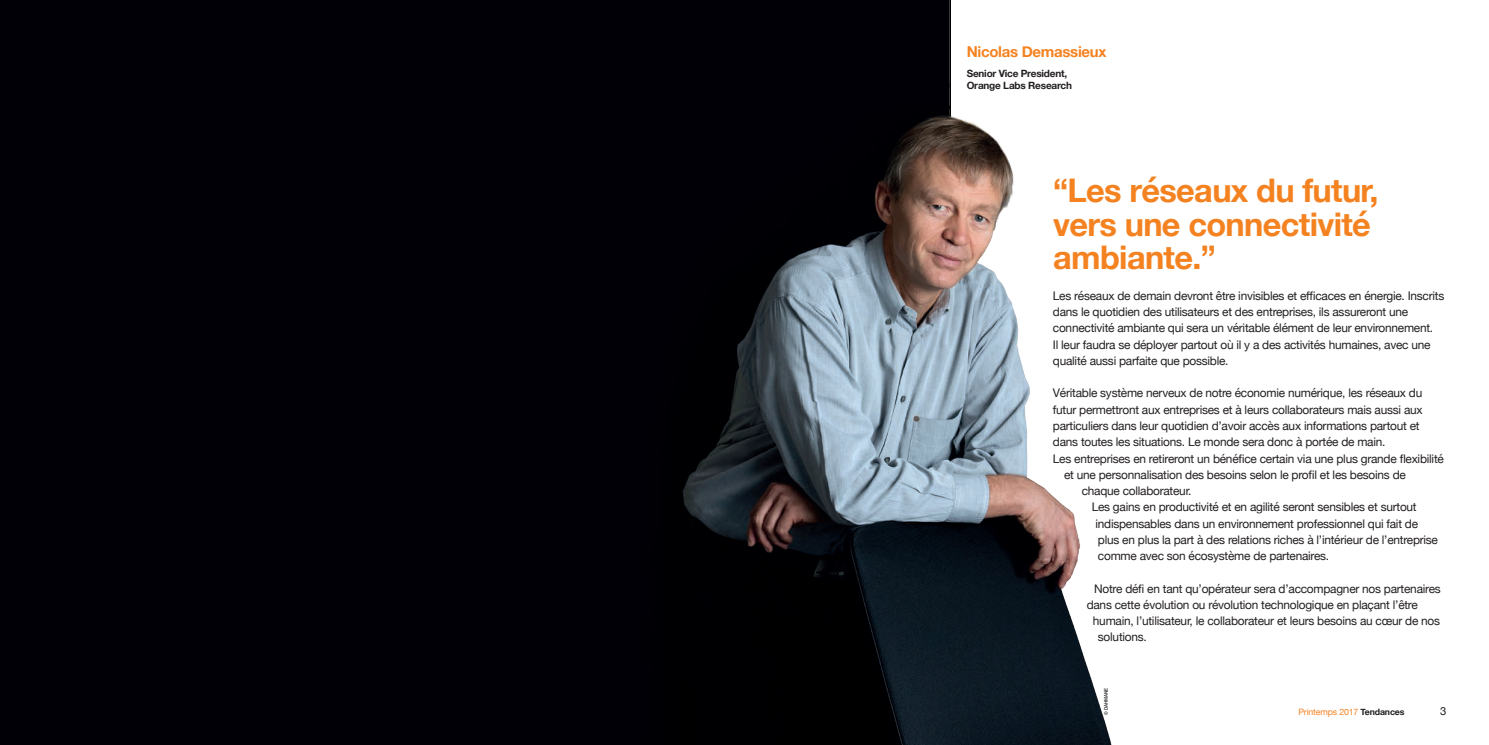
<style>
.page{position:relative;width:1489px;height:745px;background:#fff}
.page>*{position:absolute;margin:0;border:0;box-sizing:border-box;transform-origin:0 0}
.lead-texte{font:700 32.5px/33.8px "Helvetica Neue";letter-spacing:-.02em;color:#f58220}
.expert-fonction{font:700 15px "Helvetica Neue";letter-spacing:-.02em;color:#f58220}
.lead-texte-2{font:11.88px/16.2px "Helvetica Neue";letter-spacing:-.02em;color:#231f20}
.t1{font:11.25px "Helvetica Neue";color:#231f20}
.expert-fonction-2{font:700 10px/12.5px "Helvetica Neue";letter-spacing:-.02em;color:#231f20}
.t2{font:8.75px "Helvetica Neue";letter-spacing:-.015em;color:#f58220}
.t3{font:500 5px "Helvetica Neue LT Std";letter-spacing:-.01em;color:#231f20;scale:.9 1}
.s1{font-weight:700;color:#231f20}
</style>
<div class="page">
<div style="left:0;top:0;width:744px;height:744px;background:#000006"></div>
<img style="left:683px;top:0;width:429px;height:744px">
<p class="expert-fonction" style="left:966px;top:40px;width:141px">Nicolas Demassieux</p>
<p class="expert-fonction-2" style="left:966px;top:67px;width:107px">Senior Vice President,<br>Orange Labs Research</p>
<p class="lead-texte" style="left:1053px;top:174px;width:327px">“Les réseaux du futur, vers une connectivité ambiante.”</p>
<p class="lead-texte-2" style="left:1052px;top:288px;width:393px">Les réseaux de demain devront être invisibles et efficaces en énergie. Inscrits dans le quotidien des utilisateurs et des entreprises, ils assureront une connectivité ambiante qui sera un véritable élément de leur environnement.<br>Il leur faudra se déployer partout où il y a des activités humaines, avec une qualité aussi parfaite que possible.</p>
<p class="lead-texte-2" style="left:1052px;top:385px;width:371px">Véritable système nerveux de notre économie numérique, les réseaux du futur permettront aux entreprises et à leurs collaborateurs mais aussi aux particuliers dans leur quotidien d’avoir accès aux informations partout et dans toutes les situations. Le monde sera donc à portée de main.</p>
<p class="lead-texte-2" style="left:1052px;top:450px;width:392px">Les entreprises en retireront un bénéfice certain via une plus grande flexibilité</p>
<p class="lead-texte-2" style="left:1064px;top:467px;width:343px">et une personnalisation des besoins selon le profil et les besoins de</p>
<p class="lead-texte-2" style="left:1081px;top:483px;width:111px">chaque collaborateur.</p>
<p class="lead-texte-2" style="left:1095px;top:499px;width:344px;text-indent:-4px">Les gains en productivité et en agilité seront sensibles et surtout indispensables dans un environnement professionnel qui fait de plus en plus la part à des relations riches à l’intérieur de l’entreprise comme avec son écosystème de partenaires.</p>
<p class="lead-texte-2" style="left:1094px;top:580px;width:348px">Notre défi en tant qu’opérateur sera d’accompagner nos partenaires</p>
<p class="lead-texte-2" style="left:1086px;top:596px;width:332px">dans cette évolution ou révolution technologique en plaçant l’être</p>
<p class="lead-texte-2" style="left:1092px;top:613px;width:348px">humain, l’utilisateur, le collaborateur et leurs besoins au cœur de nos</p>
<p class="lead-texte-2" style="left:1097px;top:629px;width:50px">solutions.</p>
<p class="t3" style="left:1103px;top:714px;width:32px;rotate:-90deg">© DAHMANE</p>
<p class="t2" style="left:1298px;top:705px;width:108px">Printemps 2017 <span class="s1">Tendances</span></p>
<p class="t1" style="left:1439px;top:702px;width:8px">3</p>
</div>
